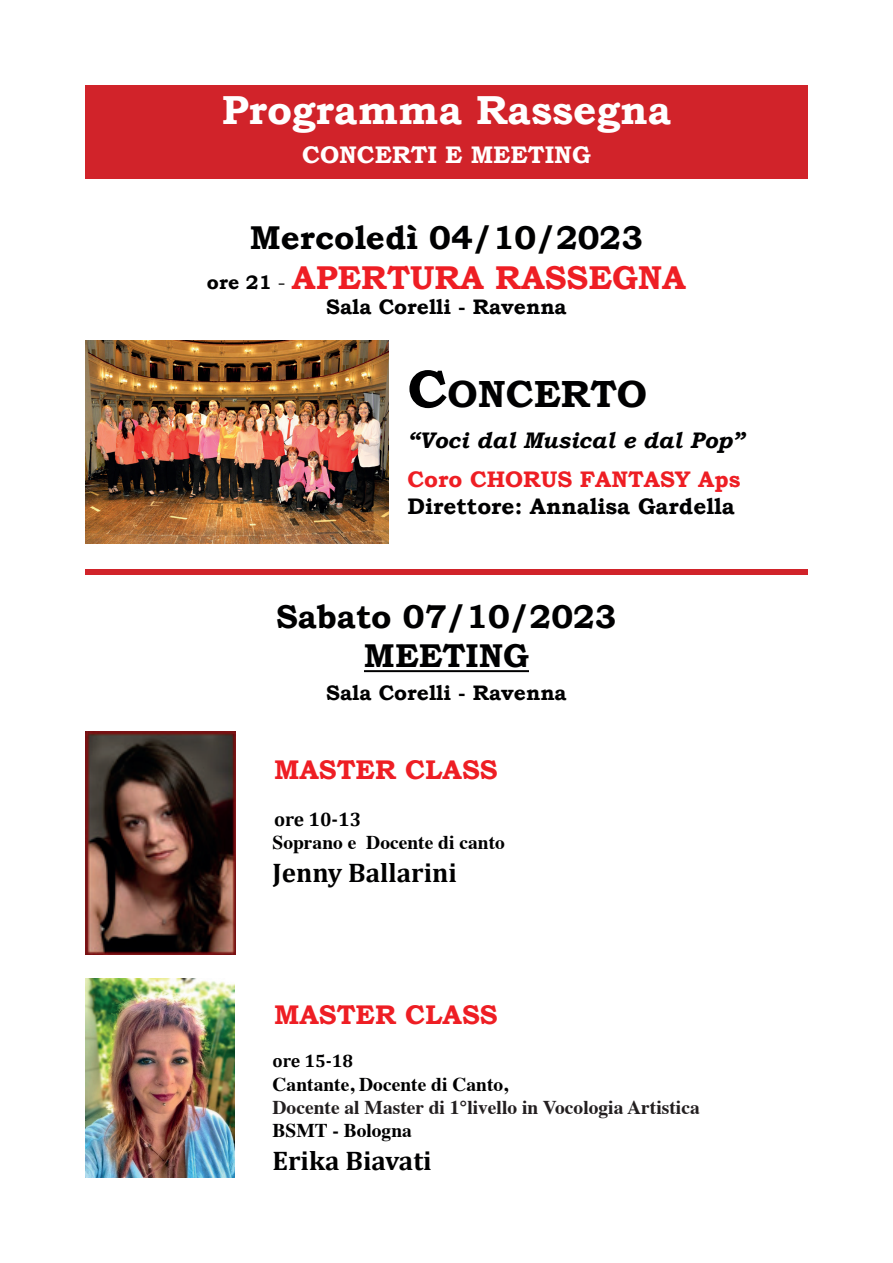
<style>
.page{position:relative;width:893px;height:1263px;background:#fff}
.page>*{position:absolute;margin:0;border:0;box-sizing:border-box;transform-origin:0 0}
.t1{font:700 40.5px "Bookman Old Style";color:#fff}
.t2{font:700 37.8px "Bookman Old Style";color:#000001}
.t3{font:700 33px/39.6px "Bookman Old Style";color:#000001;text-align:center}
.t4{font:700 27px "Cambria";color:#000001}
.t5{font:700 27px "Bookman Old Style";color:#ee1e24}
.t6{font:700 24px "Bookman Old Style";color:#fff}
.t7{font:700 22.5px "Bookman Old Style";color:#000001}
.t8{font:italic 700 22.5px "Bookman Old Style";color:#000001}
.t9{font:700 22.5px "Bookman Old Style";color:#ee1e24}
.t10{font:700 21px "Bookman Old Style";color:#000001}
.t11{font:700 19.5px "Times";color:#000001}
.t12{font:700 19.5px "Times";color:#231f20}
.t13{font:700 19.5px "Cambria";color:#000001}
.t14{font:700 18px "Cambria";color:#000001}
.s1{font-size:19.5px}
.s2{font-weight:400;font-size:19.5px}
.s3{color:#ee1e24}
.s4{font-size:54px}
</style>
<div class="page">
<div style="left:85px;top:85px;width:723px;height:94px;background:#d1232a"></div>
<hr style="left:364px;top:670px;width:165px;height:2px;background:#000001">
<img style="left:85px;top:731px;width:150px;height:224px">
<img style="left:85px;top:979px;width:149px;height:199px">
<div style="left:85px;top:570px;width:723px;height:5px;background:#d1232a"></div>
<img style="left:85px;top:341px;width:303px;height:202px">
<p class="t1" style="left:222px;top:81px;width:451px">Programma Rassegna</p>
<p class="t6" style="left:302px;top:137px;width:290px">CONCERTI E MEETING</p>
<p class="t3" style="left:207px;top:218px;width:481px">Mercoledì 04/10/2023<br><span class="s1">ore 21</span> <span class="s2">-</span> <span class="s3">APERTURA RASSEGNA</span></p>
<p class="t10" style="left:326px;top:291px;width:242px">Sala Corelli - Ravenna</p>
<p class="t2" style="left:408px;top:367px;width:241px"><span class="s4">C</span>ONCERTO</p>
<p class="t8" style="left:408px;top:424px;width:338px">“Voci dal Musical e dal Pop”</p>
<p class="t9" style="left:408px;top:463px;width:335px">Coro CHORUS FANTASY Aps</p>
<p class="t7" style="left:408px;top:490px;width:329px">Direttore: Annalisa Gardella</p>
<p class="t3" style="left:276px;top:597px;width:342px;line-height:39px">Sabato 07/10/2023<br>MEETING</p>
<p class="t10" style="left:326px;top:678px;width:242px">Sala Corelli - Ravenna</p>
<p class="t5" style="left:274px;top:750px;width:225px">MASTER CLASS</p>
<p class="t13" style="left:274px;top:807px;width:89px">ore 10-13</p>
<p class="t11" style="left:273px;top:824px;width:234px">Soprano e Docente di canto</p>
<p class="t4" style="left:273px;top:856px;width:186px">Jenny Ballarini</p>
<p class="t5" style="left:274px;top:995px;width:225px">MASTER CLASS</p>
<p class="t14" style="left:273px;top:1050px;width:82px">ore 15-18</p>
<p class="t11" style="left:273px;top:1065px;width:237px">Cantante, Docente di Canto,</p>
<p class="t12" style="left:273px;top:1089px;width:429px">Docente al Master di 1°livello in Vocologia Artistica</p>
<p class="t11" style="left:273px;top:1112px;width:141px">BSMT - Bologna</p>
<p class="t4" style="left:273px;top:1144px;width:161px">Erika Biavati</p>
</div>
